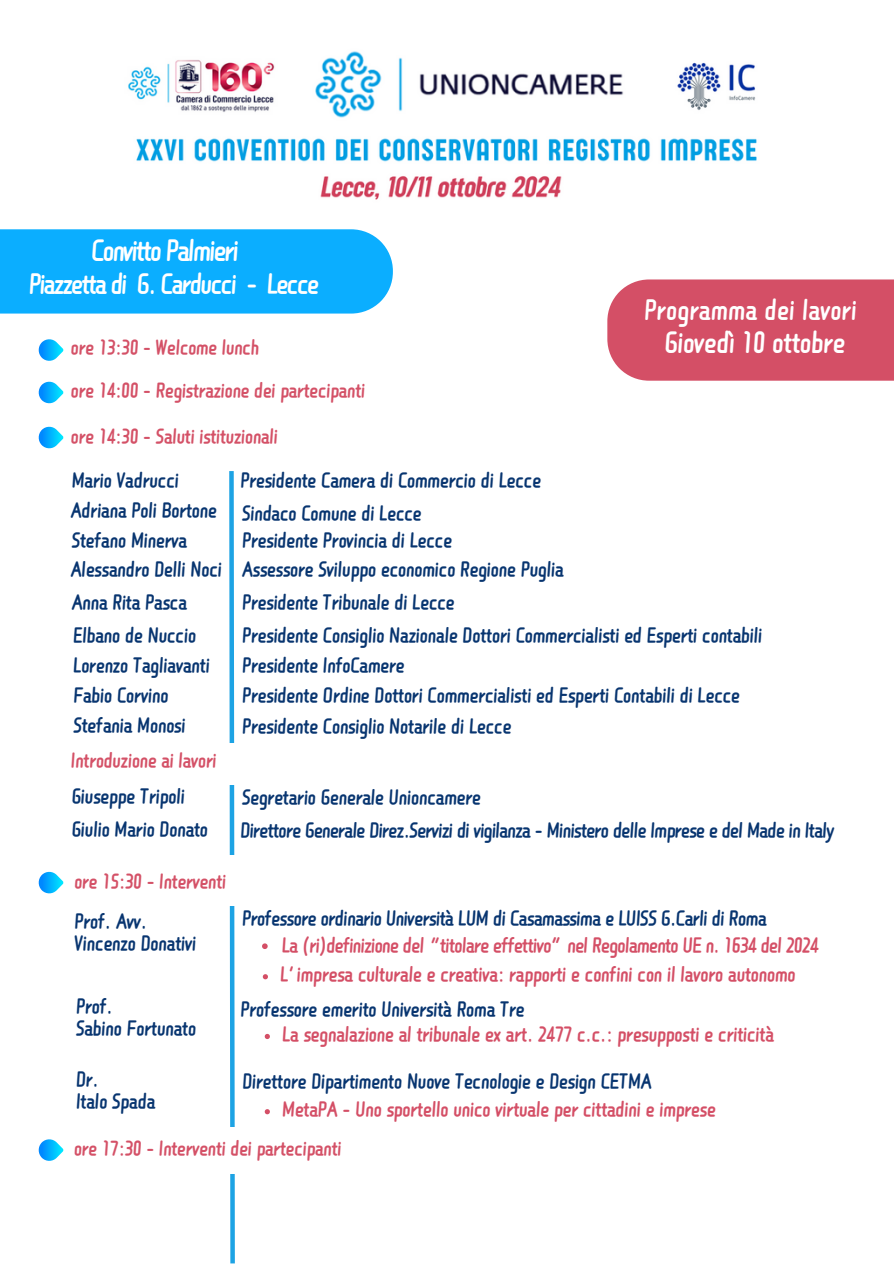
<style>
.page{position:relative;width:894px;height:1264px;background:#fff}
.page>*{position:absolute;margin:0;border:0;box-sizing:border-box;transform-origin:0 0}
.t1{font:33px "Canva Creative Round";letter-spacing:-.075em;color:#fff}
.t2{font:32.85px "Canva Creative Round";letter-spacing:-.035em;color:#fff}
.t3{font:31.5px "Canva Creative Round";letter-spacing:-.075em;color:#fff}
.t4{font:31.5px "Canva Creative Round";letter-spacing:-.02em;color:#fff}
.t5{font:23.4px/22.5px "Canva Creative Round";letter-spacing:-.035em;color:#083570}
.t6{font:23.4px/29px "Canva Creative Round";letter-spacing:-.055em;color:#d44f66}
.t7{font:23.4px "Canva Creative Round";letter-spacing:-.035em;color:#d44f66}
.t8{font:23.4px "Canva Creative Round";letter-spacing:-.055em;color:#083570}
.t9{font:23.1px/43.2px "Canva Creative Round";letter-spacing:-.035em;color:#d45167}
</style>
<div class="page">
<img style="left:128px;top:51px;width:629px;height:149px">
<svg style="left:38px;top:339px;width:26px;height:22px"></svg>
<svg style="left:38px;top:381px;width:26px;height:23px"></svg>
<svg style="left:38px;top:426px;width:26px;height:23px"></svg>
<svg style="left:38px;top:871px;width:26px;height:23px"></svg>
<svg style="left:229px;top:471px;width:6px;height:792px;background:#55b9ea"></svg>
<div style="left:106px;top:744px;width:268px;height:41px;background:#fff"></div>
<div style="left:128px;top:855px;width:268px;height:50px;background:#fff"></div>
<div style="left:130px;top:1127px;width:268px;height:47px;background:#fff"></div>
<svg style="left:38px;top:1139px;width:26px;height:22px"></svg>
<div style="left:607px;top:279px;width:286px;height:102px;background:#d44f66"></div>
<div style="left:0;top:229px;width:393px;height:84px;background:#0baeff"></div>
<svg style="left:262px;top:943px;width:5px;height:6px"></svg>
<svg style="left:263px;top:974px;width:5px;height:5px"></svg>
<svg style="left:265px;top:1033px;width:5px;height:6px"></svg>
<svg style="left:265px;top:1109px;width:5px;height:5px"></svg>
<h1 class="t1" style="left:91px;top:235px;width:150px">Convitto Palmieri</h1>
<h3 class="t3" style="left:28px;top:269px;width:292px">Piazzetta di G. Carducci - Lecce</h3>
<h3 class="t4" style="left:643px;top:295px;width:215px">Programma dei lavori</h3>
<h2 class="t2" style="left:664px;top:327px;width:183px">Giovedì 10 ottobre</h2>
<p class="t9" style="left:71px;top:325px;width:296px">ore 13:30 - Welcome lunch<br>ore 14:00 - Registrazione dei partecipanti</p>
<p class="t9" style="left:71px;top:414px;width:209px">ore 14:30 - Saluti istituzionali</p>
<p class="t5" style="left:240px;top:469px;width:303px">Presidente Camera di Commercio di Lecce</p>
<p class="t5" style="left:71px;top:495px;width:153px;line-height:29.4px">Adriana Poli Bortone<br>Stefano Minerva<br>Alessandro Delli Noci</p>
<p class="t5" style="left:71px;top:585px;width:126px;line-height:32.7px">Anna Rita Pasca<br>Elbano de Nuccio</p>
<p class="t5" style="left:73px;top:650px;width:139px;line-height:29.8px">Lorenzo Tagliavanti<br>Fabio Corvino<br>Stefania Monosi</p>
<p class="t5" style="left:71px;top:469px;width:109px">Mario Vadrucci</p>
<p class="t5" style="left:242px;top:499px;width:212px;line-height:27px">Sindaco Comune di Lecce<br>Presidente Provincia di Lecce</p>
<p class="t5" style="left:242px;top:552px;width:522px;line-height:32.8px">Assessore Sviluppo economico Regione Puglia<br>Presidente Tribunale di Lecce<br>Presidente Consiglio Nazionale Dottori Commercialisti ed Esperti contabili</p>
<p class="t5" style="left:242px;top:684px;width:500px">Presidente Ordine Dottori Commercialisti ed Esperti Contabili di Lecce</p>
<p class="t5" style="left:242px;top:653px;width:165px">Presidente InfoCamere</p>
<p class="t5" style="left:242px;top:714px;width:271px">Presidente Consiglio Notarile di Lecce</p>
<p class="t9" style="left:71px;top:738px;width:148px">Introduzione ai lavori</p>
<p class="t5" style="left:71px;top:784px;width:115px">Giuseppe Tripoli</p>
<p class="t5" style="left:242px;top:786px;width:241px">Segretario Generale Unioncamere</p>
<p class="t5" style="left:71px;top:817px;width:138px">Giulio Mario Donato</p>
<p class="t8" style="left:240px;top:819px;width:596px">Direttore Generale Direz.Servizi di vigilanza - Ministero delle Imprese e del Made in Italy</p>
<p class="t9" style="left:74px;top:859px;width:154px">ore 15:30 - Interventi</p>
<p class="t5" style="left:74px;top:909px;width:124px">Prof. Avv.<br>Vincenzo Donativi</p>
<p class="t5" style="left:242px;top:906px;width:526px">Professore ordinario Università LUM di Casamassima e LUISS G.Carli di Roma</p>
<p class="t6" style="left:280px;top:930px;width:540px">La (ri)definizione del “titolare effettivo” nel Regolamento UE n. 1634 del 2024<br>L’impresa culturale e creativa: rapporti e confini con il lavoro autonomo</p>
<p class="t5" style="left:76px;top:994px;width:122px">Prof.<br>Sabino Fortunato</p>
<p class="t5" style="left:240px;top:997px;width:286px">Professore emerito Università Roma Tre</p>
<p class="t7" style="left:282px;top:1023px;width:494px">La segnalazione al tribunale ex art. 2477 c.c.: presupposti e criticità</p>
<p class="t5" style="left:76px;top:1067px;width:81px">Dr.<br>Italo Spada</p>
<p class="t5" style="left:242px;top:1069px;width:411px">Direttore Dipartimento Nuove Tecnologie e Design CETMA</p>
<p class="t7" style="left:282px;top:1098px;width:436px">MetaPA - Uno sportello unico virtuale per cittadini e imprese</p>
<p class="t9" style="left:74px;top:1126px;width:269px">ore 17:30 - Interventi dei partecipanti</p>
</div>
